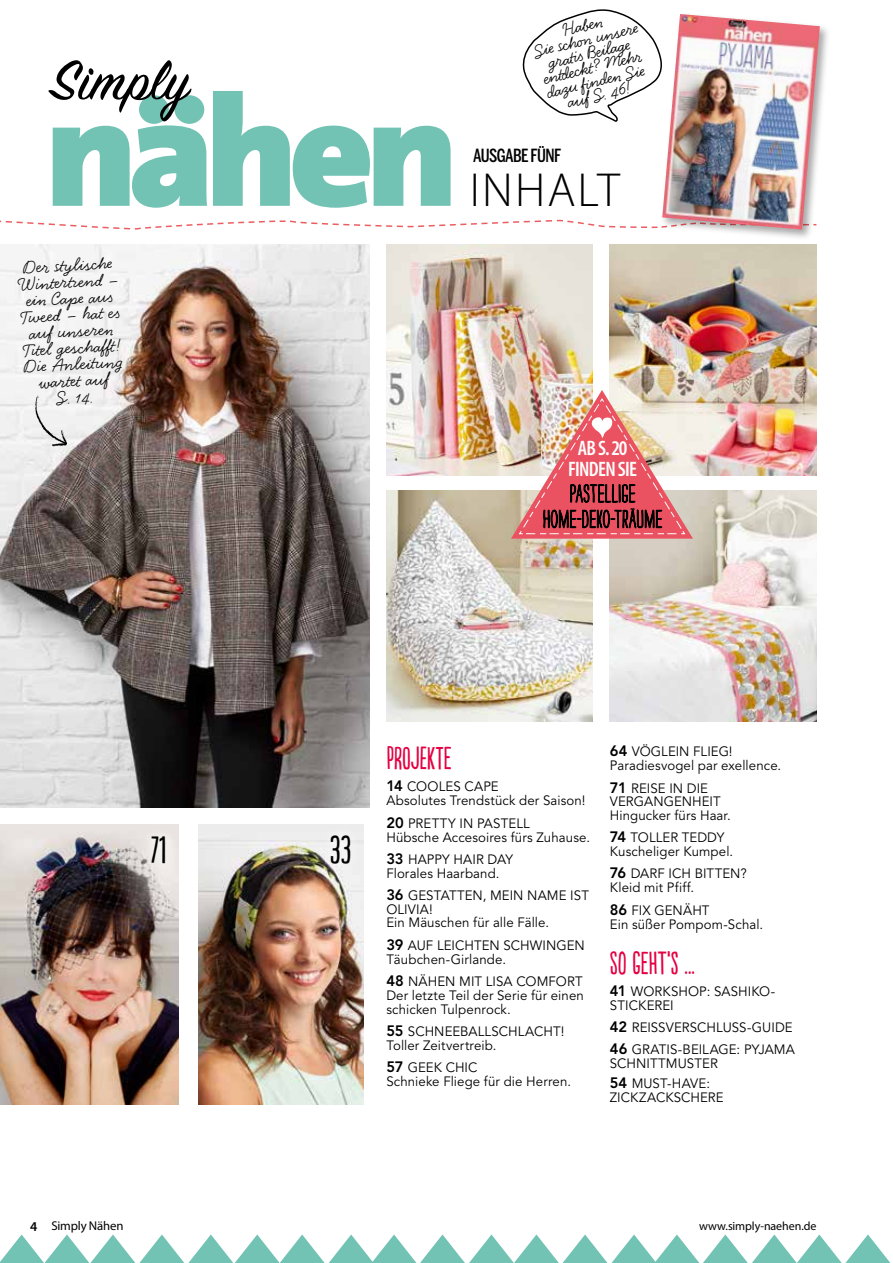
<style>
.page{position:relative;width:893px;height:1263px;background:#fff}
.page>*{position:absolute;margin:0;border:0;box-sizing:border-box;transform-origin:0 0}
.t1{font:61.95px "Sign Painter House Script";letter-spacing:.005em;color:#000}
.t2{font:300 48px "Myriad Pro";letter-spacing:.045em;color:#000}
.t3{font:36px "Populaire";color:#000}
.t4{font:30px "Populaire";letter-spacing:-.005em;color:#e50042}
.t5{font:600 condensed 21px/21px "Myriad Pro";letter-spacing:-.03em;color:#fff;text-align:center}
.t6{font:19.5px/16.5px "Handsome Pro";color:#000;text-align:center}
.t7{font:500 18px "Benton Sans Comp";letter-spacing:-.035em;color:#000}
.t8{font:13.5px/14px "Avenir";letter-spacing:.01em;color:#000}
.t9{font:12.75px "Myriad Pro";letter-spacing:-.01em;color:#000}
.t10{font:12px "Myriad Pro";letter-spacing:-.005em;color:#000}
.s1{font-weight:800;font-size:15px}
.s2{font-weight:600;font-size:13.5px}
</style>
<div class="page">
<img style="left:0;top:824px;width:178px;height:280px">
<img style="left:198px;top:824px;width:165px;height:280px">
<svg style="left:0;top:219px;width:658px;height:11px"></svg>
<img style="left:0;top:245px;width:369px;height:562px">
<svg style="left:35px;top:395px;width:33px;height:52px"></svg>
<div style="left:140px;top:825px;width:37px;height:50px;background:#fff;opacity:.75"></div>
<div style="left:320px;top:824px;width:42px;height:51px;background:#fff;opacity:.75"></div>
<svg style="left:53px;top:91px;width:397px;height:117px;fill:#72c3b4"></svg>
<svg style="left:522px;top:9px;width:137px;height:113px"></svg>
<img style="left:610px;top:245px;width:206px;height:230px">
<img style="left:386px;top:245px;width:207px;height:230px">
<img style="left:610px;top:491px;width:206px;height:231px">
<img style="left:386px;top:491px;width:207px;height:231px">
<img style="left:511px;top:390px;width:182px;height:155px">
<div style="left:659px;top:12px;width:171px;height:229px;background:#000;opacity:.35"></div>
<img style="left:662px;top:14px;width:158px;height:216px">
<svg style="left:0;top:1234px;width:891px;height:29px"></svg>
<h1 class="t1" style="left:51px;top:51px;width:140px">Simply</h1>
<h3 class="t6" style="left:17px;top:260px;width:102px;rotate:-3deg">Der stylische<br>Wintertrend – ein Cape aus<br>Tweed – hat es auf unseren<br>Titel geschafft!<br>Die Anleitung wartet auf<br>S. 14.</h3>
<h3 class="t6" style="left:529px;top:31px;width:110px;line-height:14.2px;rotate:-13deg">Haben<br>Sie schon unsere gratis Beilage entdeckt? Mehr dazu fi nden Sie auf S. 46!</h3>
<h3 class="t7" style="left:473px;top:145px;width:89px">AUSGABE FÜNF</h3>
<h2 class="t2" style="left:470px;top:161px;width:151px">INHALT</h2>
<h3 class="t5" style="left:568px;top:437px;width:71px">AB S. 20<br>FINDEN SIE</h3>
<h3 class="t3" style="left:151px;top:831px;width:17px">71</h3>
<h3 class="t3" style="left:330px;top:831px;width:23px">33</h3>
<h3 class="t4" style="left:386px;top:742px;width:67px">PROJEKTE</h3>
<p class="t8" style="left:386px;top:780px;width:201px"><span class="s1">14</span> COOLES CAPE<br>Absolutes Trendstück der Saison!</p>
<p class="t8" style="left:386px;top:816px;width:205px"><span class="s1">20</span> PRETTY IN PASTELL<br>Hübsche Accesoires fürs Zuhause.</p>
<p class="t8" style="left:386px;top:852px;width:128px"><span class="s1">33</span> HAPPY HAIR DAY<br>Florales Haarband.</p>
<p class="t8" style="left:386px;top:889px;width:204px"><span class="s1">36</span> GESTATTEN, MEIN NAME IST<br>OLIVIA!<br>Ein Mäuschen für alle Fälle.</p>
<p class="t8" style="left:386px;top:938px;width:200px"><span class="s1">39</span> AUF LEICHTEN SCHWINGEN<br>Täubchen-Girlande.</p>
<p class="t8" style="left:386px;top:975px;width:199px;text-align:justify"><span class="s1">48</span> NÄHEN MIT LISA COMFORT Der letzte Teil der Serie für einen schicken Tulpenrock.</p>
<p class="t8" style="left:386px;top:1025px;width:180px"><span class="s1">55</span> SCHNEEBALLSCHLACHT!<br>Toller Zeitvertreib.</p>
<p class="t8" style="left:386px;top:1061px;width:186px"><span class="s1">57</span> GEEK CHIC<br>Schnieke Fliege für die Herren.</p>
<p class="t8" style="left:610px;top:745px;width:173px"><span class="s1">64</span> VÖGLEIN FLIEG!<br>Paradiesvogel par exellence.</p>
<p class="t8" style="left:610px;top:781px;width:123px"><span class="s1">71</span> REISE IN DIE<br>VERGANGENHEIT<br>Hingucker fürs Haar.</p>
<p class="t8" style="left:610px;top:831px;width:125px"><span class="s1">74</span> TOLLER TEDDY<br>Kuscheliger Kumpel.</p>
<p class="t8" style="left:610px;top:867px;width:138px"><span class="s1">76</span> DARF ICH BITTEN?<br>Kleid mit Pfiff.</p>
<p class="t8" style="left:610px;top:903px;width:155px"><span class="s1">86</span> FIX GENÄHT<br>Ein süßer Pompom-Schal.</p>
<h3 class="t4" style="left:610px;top:946px;width:86px">SO GEHT‘S ...</h3>
<p class="t8" style="left:610px;top:985px;width:167px"><span class="s1">41</span> WORKSHOP: SASHIKO-<br>STICKEREI</p>
<p class="t8" style="left:610px;top:1017px;width:187px;line-height:22.2px"><span class="s1">42</span> REISSVERSCHLUSS-GUIDE<br><span class="s1">46</span> GRATIS-BEILAGE: PYJAMA</p>
<p class="t8" style="left:610px;top:1053px;width:109px;line-height:20.1px">SCHNITTMUSTER<br><span class="s1">54</span> MUST-HAVE:</p>
<p class="t8" style="left:610px;top:1090px;width:115px">ZICKZACKSCHERE</p>
<p class="t9" style="left:30px;top:1218px;width:95px"><span class="s2">4</span> Simply Nähen</p>
<p class="t10" style="left:699px;top:1218px;width:119px">www.simply-naehen.de</p>
</div>
